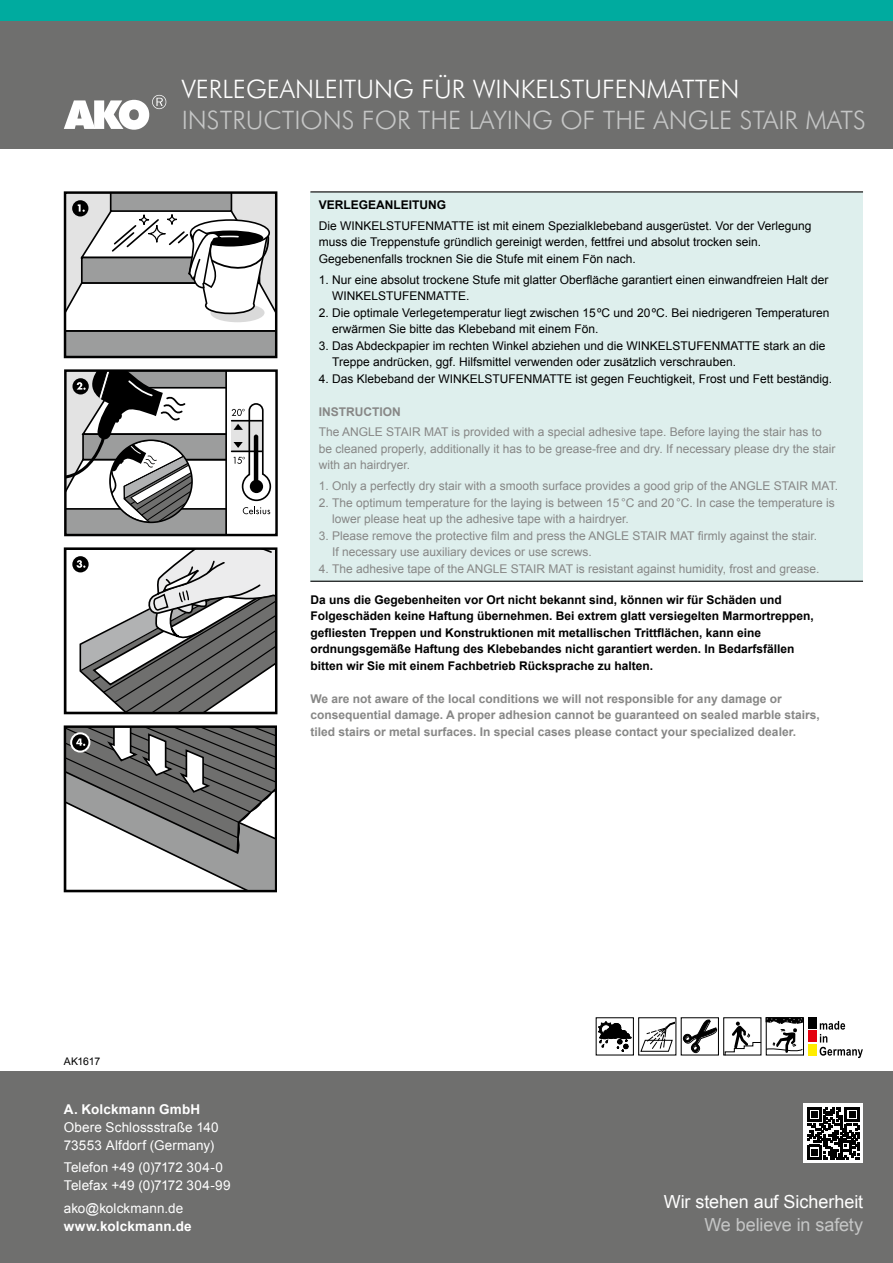
<style>
.page{position:relative;width:893px;height:1263px;background:#fff}
.page>*{position:absolute;margin:0;border:0;box-sizing:border-box;transform-origin:0 0}
.t1{font:300 25.5px "Futura BT";color:#c5c6c6}
.t2{font:300 25.5px "Futura BT";color:#fff}
.t3{font:18px "Arial";letter-spacing:-.005em;color:#fff}
.t4{font:18px "Arial";letter-spacing:-.01em;color:#c5c6c6}
.t5{font:13.5px/18px "Arial";letter-spacing:.01em;color:#fff}
.t6{font:700 13.5px "Arial";letter-spacing:.015em;color:#fff}
.t7{font:12px/16.5px "Arial";color:#000}
.t8{font:12px/16.5px "Arial";color:#878786}
.t9{font:700 12px/16.5px "Arial";color:#000}
.t10{font:700 12px/16.5px "Arial";color:#878786}
.t11{font:10.5px "Arial";letter-spacing:-.01em;color:#000}
</style>
<div class="page">
<div style="left:0;top:0;width:893px;height:21px;background:#00ab9f"></div>
<div style="left:0;top:21px;width:893px;height:128px;background:#6f6f6e"></div>
<div style="left:0;top:1071px;width:893px;height:192px;background:#6f6f6e"></div>
<div style="left:803px;top:1103px;width:60px;height:60px;background:#fff"></div>
<svg style="left:807px;top:1107px;width:52px;height:52px"></svg>
<div style="left:310px;top:192px;width:553px;height:389px;background:#deefed"></div>
<hr style="left:310px;top:191px;width:553px;height:1px;background:#000">
<hr style="left:310px;top:581px;width:553px;height:1px;background:#000">
<svg style="left:683px;top:1019px;width:34px;height:34px"></svg>
<div style="left:638px;top:1017px;width:38px;height:38px;border:1px solid #000"></div>
<svg style="left:640px;top:1022px;width:35px;height:31px"></svg>
<div style="left:596px;top:1017px;width:38px;height:38px;border:1px solid #000"></div>
<svg style="left:597px;top:1020px;width:35px;height:33px"></svg>
<div style="left:766px;top:1017px;width:38px;height:38px;border:1px solid #000"></div>
<div style="left:723px;top:1017px;width:38px;height:38px;border:1px solid #000"></div>
<svg style="left:724px;top:1017px;width:79px;height:39px"></svg>
<div style="left:808px;top:1017px;width:9px;height:12px;background:#000"></div>
<div style="left:808px;top:1030px;width:9px;height:12px;background:#e3000f"></div>
<div style="left:808px;top:1044px;width:9px;height:11px;background:#ffed00"></div>
<svg style="left:820px;top:1021px;width:43px;height:37px"></svg>
<svg style="left:64px;top:95px;width:102px;height:35px"></svg>
<svg style="left:67px;top:194px;width:207px;height:161px"></svg>
<div style="left:64px;top:191px;width:213px;height:167px;border:2px solid #000"></div>
<svg style="left:67px;top:372px;width:205px;height:161px"></svg>
<div style="left:64px;top:369px;width:214px;height:167px;border:2px solid #000"></div>
<svg style="left:72px;top:550px;width:202px;height:161px"></svg>
<div style="left:64px;top:547px;width:213px;height:167px;border:2px solid #000"></div>
<svg style="left:67px;top:728px;width:207px;height:161px"></svg>
<div style="left:64px;top:725px;width:213px;height:167px;border:2px solid #000"></div>
<h1 class="t2" style="left:182px;top:73px;width:559px">VERLEGEANLEITUNG FÜR WINKELSTUFENMATTEN</h1>
<h1 class="t1" style="left:182px;top:104px;width:686px">INSTRUCTIONS FOR THE LAYING OF THE ANGLE STAIR MATS</h1>
<p class="t9" style="left:319px;top:197px;width:129px">VERLEGEANLEITUNG</p>
<p class="t7" style="left:319px;top:218px;width:494px">Die WINKELSTUFENMATTE ist mit einem Spezialklebeband ausgerüstet. Vor der Verlegung muss die Treppenstufe gründlich gereinigt werden, fettfrei und absolut trocken sein.<br>Gegebenenfalls trocknen Sie die Stufe mit einem Fön nach.</p>
<p class="t7" style="left:332px;top:271px;width:498px;text-indent:-13px">1. Nur eine absolut trockene Stufe mit glatter Oberfläche garantiert einen einwandfreien Halt der<br>WINKELSTUFENMATTE.</p>
<p class="t7" style="left:332px;top:304px;width:499px;text-indent:-13px">2. Die optimale Verlegetemperatur liegt zwischen 15ºC und 20ºC. Bei niedrigeren Temperaturen erwärmen Sie bitte das Klebeband mit einem Fön.</p>
<p class="t7" style="left:332px;top:337px;width:495px;text-indent:-13px">3. Das Abdeckpapier im rechten Winkel abziehen und die WINKELSTUFENMATTE stark an die<br>Treppe andrücken, ggf. Hilfsmittel verwenden oder zusätzlich verschrauben.</p>
<p class="t7" style="left:319px;top:370px;width:515px">4. Das Klebeband der WINKELSTUFENMATTE ist gegen Feuchtigkeit, Frost und Fett beständig.</p>
<p class="t10" style="left:319px;top:404px;width:83px">INSTRUCTION</p>
<p class="t8" style="left:319px;top:424px;width:518px">The ANGLE STAIR MAT is provided with a special adhesive tape. Before laying the stair has to be cleaned properly, additionally it has to be grease-free and dry. If necessary please dry the stair with an hairdryer.</p>
<p class="t8" style="left:319px;top:478px;width:521px">1. Only a perfectly dry stair with a smooth surface provides a good grip of the ANGLE STAIR MAT.</p>
<p class="t8" style="left:332px;top:494px;width:504px;text-indent:-13px">2. The optimum temperature for the laying is between 15°C and 20°C. In case the temperature is lower please heat up the adhesive tape with a hairdryer.</p>
<p class="t8" style="left:332px;top:527px;width:486px;text-indent:-13px">3. Please remove the protective film and press the ANGLE STAIR MAT firmly against the stair.<br>If necessary use auxiliary devices or use screws.</p>
<p class="t8" style="left:319px;top:560px;width:502px">4. The adhesive tape of the ANGLE STAIR MAT is resistant against humidity, frost and grease.</p>
<p class="t9" style="left:310px;top:591px;width:505px">Da uns die Gegebenheiten vor Ort nicht bekannt sind, können wir für Schäden und Folgeschäden keine Haftung übernehmen. Bei extrem glatt versiegelten Marmortreppen, gefliesten Treppen und Konstruktionen mit metallischen Trittflächen, kann eine ordnungsgemäße Haftung des Klebebandes nicht garantiert werden. In Bedarfsfällen bitten wir Sie mit einem Fachbetrieb Rücksprache zu halten.</p>
<p class="t10" style="left:310px;top:690px;width:511px">We are not aware of the local conditions we will not responsible for any damage or consequential damage. A proper adhesion cannot be guaranteed on sealed marble stairs, tiled stairs or metal surfaces. In special cases please contact your specialized dealer.</p>
<p class="t11" style="left:64px;top:1054px;width:38px">AK1617</p>
<p class="t6" style="left:64px;top:1100px;width:138px">A. Kolckmann GmbH</p>
<p class="t5" style="left:64px;top:1118px;width:156px">Obere Schlossstraße 140<br>73553 Alfdorf (Germany)</p>
<p class="t5" style="left:64px;top:1158px;width:168px">Telefon +49 (0)7172 304-0<br>Telefax +49 (0)7172 304-99</p>
<p class="t5" style="left:64px;top:1199px;width:121px">ako@kolckmann.de</p>
<p class="t6" style="left:64px;top:1217px;width:129px">www.kolckmann.de</p>
<h2 class="t3" style="left:664px;top:1190px;width:201px">Wir stehen auf Sicherheit</h2>
<h2 class="t4" style="left:704px;top:1212px;width:160px">We believe in safety</h2>
</div>
